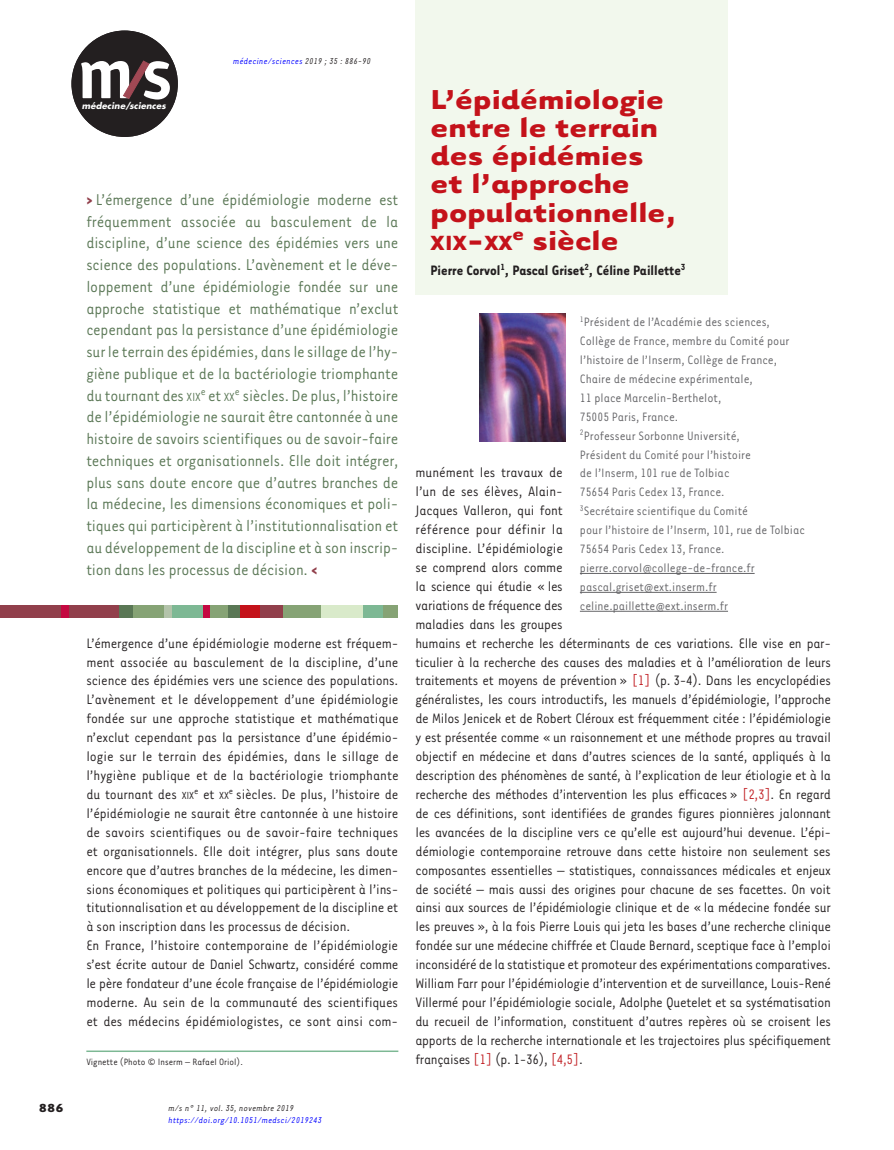
<style>
.page{position:relative;width:894px;height:1150px;background:#fff}
.page>*{position:absolute;margin:0;border:0;box-sizing:border-box;transform-origin:0 0}
.t1{font:700 31.5px/28.2px "Tarzana Wide";color:#c4121a}
.t2{font:18px/21.8px "Tarzana Narrow";letter-spacing:-.01em;color:#5a7755;text-align:justify}
.t3{font:15.75px/18.9px "Tarzana Narrow";letter-spacing:-.02em;color:#231f20}
.t4{font:700 15.75px "Tarzana Narrow";color:#231f20}
.t5{font:13.95px/18.9px "Tarzana Narrow";color:#636366}
.t6{font:700 13.5px "Tarzana Wide";color:#231f20}
.t7{font:10.5px "Tarzana Narrow";color:#231f20}
.t8{font:italic 9.75px "Tarzana Narrow";letter-spacing:.025em;color:#00f}
.t9{font:italic 9.75px "Tarzana Narrow";letter-spacing:.025em;color:#231f20}
.t10{font:italic 700 8.55px "Futura";letter-spacing:.01em;color:#fff}
.s1{color:#231f20}
.s2{font-weight:700;color:#913f4b}
.s3{font-size:13.5px}
.s4{font-size:11.85px}
.s5{font-size:23.7px}
.s6{color:#c12025}
</style>
<div class="page">
<div style="left:71px;top:31px;width:107px;height:106px;background:#231f20;border-radius:50%"></div>
<svg style="left:81px;top:61px;width:89px;height:38px"></svg>
<div style="left:415px;top:0;width:312px;height:294px;background:#f2f8ed"></div>
<div style="left:0;top:605px;width:120px;height:12px;background:#913f4b"></div>
<div style="left:119px;top:605px;width:18px;height:12px;background:#5a7755"></div>
<div style="left:226px;top:605px;width:14px;height:12px;background:#5a7755"></div>
<div style="left:134px;top:605px;width:31px;height:12px;background:#86a375"></div>
<div style="left:169px;top:605px;width:34px;height:12px;background:#7db894"></div>
<div style="left:362px;top:605px;width:22px;height:12px;background:#7db894"></div>
<div style="left:208px;top:605px;width:19px;height:12px;background:#86a375"></div>
<div style="left:383px;top:605px;width:14px;height:12px;background:#86a375"></div>
<div style="left:281px;top:605px;width:41px;height:12px;background:#86a375"></div>
<div style="left:321px;top:605px;width:42px;height:12px;background:#d9eaca"></div>
<div style="left:164px;top:605px;width:8px;height:12px;background:#b3c3aa"></div>
<div style="left:61px;top:605px;width:8px;height:12px;background:#c40941"></div>
<div style="left:203px;top:605px;width:6px;height:12px;background:#c40941"></div>
<div style="left:240px;top:605px;width:29px;height:12px;background:#c4121a"></div>
<div style="left:260px;top:605px;width:22px;height:12px;background:#913f4b"></div>
<hr style="left:580px;top:573px;width:174px;height:1px;background:#636366">
<hr style="left:580px;top:592px;width:136px;height:1px;background:#636366">
<hr style="left:580px;top:611px;width:148px;height:1px;background:#636366">
<img style="left:480px;top:313px;width:85px;height:128px">
<hr style="left:86px;top:1050px;width:312px;height:1px;background:#7db894">
<p class="t10" style="left:82px;top:100px;width:85px">médecine/sciences</p>
<p class="t8" style="left:233px;top:55px;width:139px">médecine/sciences <span class="s1">2019 ; 35 : 886-90</span></p>
<p class="t2" style="left:86px;top:188px;width:313px"><span class="s2">&gt;</span> L’émergence d’une épidémiologie moderne est fréquemment associée au basculement de la discipline, d’une science des épidémies vers une science des populations. L’avènement et le déve&shy;loppement d’une épidémiologie fondée sur une approche statistique et mathématique n’exclut cependant pas la persistance d’une épidémiologie sur le terrain des épidémies, dans le sillage de l’hy&shy;giène publique et de la bactériologie triomphante du tournant des <span class="s3">xix</span><sup>e</sup> et <span class="s3">xx</span><sup>e</sup> siècles. De plus, l’histoire de l’épidémiologie ne saurait être cantonnée à une histoire de savoirs scientifiques ou de savoir-faire techniques et organisationnels. Elle doit intégrer, plus sans doute encore que d’autres branches de la médecine, les dimensions économiques et poli&shy;tiques qui participèrent à l’institutionnalisation et au développement de la discipline et à son inscrip&shy;tion dans les processus de décision. <span class="s2">&lt;</span></p>
<p class="t3" style="left:86px;top:632px;width:314px">L’émergence d’une épidémiologie moderne est fréquem&shy;ment associée au basculement de la discipline, d’une science des épidémies vers une science des populations.<br>L’avènement et le développement d’une épidémiologie fondée sur une approche statistique et mathématique n’exclut cependant pas la persistance d’une épidémio&shy;logie sur le terrain des épidémies, dans le sillage de l’hygiène publique et de la bactériologie triomphante du tournant des <span class="s4">xix</span><sup>e</sup> et <span class="s4">xx</span><sup>e</sup> siècles. De plus, l’histoire de l’épidémiologie ne saurait être cantonnée à une histoire de savoirs scientifiques ou de savoir-faire techniques et organisationnels. Elle doit intégrer, plus sans doute encore que d’autres branches de la médecine, les dimen&shy;sions économiques et politiques qui participèrent à l’ins&shy;titutionnalisation et au développement de la discipline et à son inscription dans les processus de décision.<br>En France, l’histoire contemporaine de l’épidémiologie s’est écrite autour de Daniel Schwartz, considéré comme le père fondateur d’une école française de l’épidémiologie moderne. Au sein de la communauté des scientifiques et des médecins épidémiologistes, ce sont ainsi com-</p>
<p class="t7" style="left:86px;top:1055px;width:158px">Vignette (Photo © Inserm – Rafael Oriol).</p>
<p class="t6" style="left:39px;top:1098px;width:26px">886</p>
<p class="t9" style="left:169px;top:1101px;width:127px">m/s n° 11, vol. 35, novembre 2019</p>
<p class="t8" style="left:169px;top:1113px;width:155px">https://doi.org/10.1051/medsci/2019243</p>
<h1 class="t1" style="left:430px;top:83px;width:247px">L’épidémiologie entre le terrain des épidémies et l’approche populationnelle, <span class="s5">xix</span>-<span class="s5">xx</span><sup>e</sup> siècle</h1>
<p class="t4" style="left:430px;top:260px;width:256px">Pierre Corvol<sup>1</sup>, Pascal Griset<sup>2</sup>, Céline Paillette<sup>3</sup></p>
<p class="t5" style="left:580px;top:312px;width:226px"><sup>1</sup>Président de l’Académie des sciences, Collège de France, membre du Comité pour l’histoire de l’Inserm, Collège de France, Chaire de médecine expérimentale,<br>11 place Marcelin-Berthelot,<br>75005 Paris, France.<br><sup>2</sup>Professeur Sorbonne Université,<br>Président du Comité pour l’histoire<br>de l’Inserm, 101 rue de Tolbiac<br>75654 Paris Cedex 13, France.<br><sup>3</sup>Secrétaire scientifique du Comité<br>pour l’histoire de l’Inserm, 101, rue de Tolbiac 75654 Paris Cedex 13, France. pierre.corvol@college-de-france.fr pascal.griset@ext.inserm.fr celine.paillette@ext.inserm.fr</p>
<p class="t3" style="left:415px;top:462px;width:417px">munément les travaux de<br>l’un de ses élèves, Alain-<br>Jacques Valleron, qui font<br>référence pour définir la<br>discipline. L’épidémiologie<br>se comprend alors comme<br>la science qui étudie « les<br>variations de fréquence des<br>maladies dans les groupes<br>humains et recherche les déterminants de ces variations. Elle vise en par&shy;ticulier à la recherche des causes des maladies et à l’amélioration de leurs traitements et moyens de prévention » <span class="s6">[1]</span> (p. 3-4). Dans les encyclopédies généralistes, les cours introductifs, les manuels d’épidémiologie, l’approche de Milos Jenicek et de Robert Cléroux est fréquemment citée : l’épidémiologie y est présentée comme « un raisonnement et une méthode propres au travail objectif en médecine et dans d’autres sciences de la santé, appliqués à la description des phénomènes de santé, à l’explication de leur étiologie et à la recherche des méthodes d’intervention les plus efficaces » <span class="s6">[2,3]</span>. En regard de ces définitions, sont identifiées de grandes figures pionnières jalonnant les avancées de la discipline vers ce qu’elle est aujourd’hui devenue. L’épi&shy;démiologie contemporaine retrouve dans cette histoire non seulement ses composantes essentielles – statistiques, connaissances médicales et enjeux de société – mais aussi des origines pour chacune de ses facettes. On voit ainsi aux sources de l’épidémiologie clinique et de « la médecine fondée sur les preuves », à la fois Pierre Louis qui jeta les bases d’une recherche clinique fondée sur une médecine chiffrée et Claude Bernard, sceptique face à l’emploi inconsidéré de la statistique et promoteur des expérimentations comparatives.<br>William Farr pour l’épidémiologie d’intervention et de surveillance, Louis-René Villermé pour l’épidémiologie sociale, Adolphe Quetelet et sa systématisation du recueil de l’information, constituent d’autres repères où se croisent les apports de la recherche internationale et les trajectoires plus spécifiquement françaises <span class="s6">[1]</span> (p. 1-36), <span class="s6">[4,5]</span>.</p>
</div>
